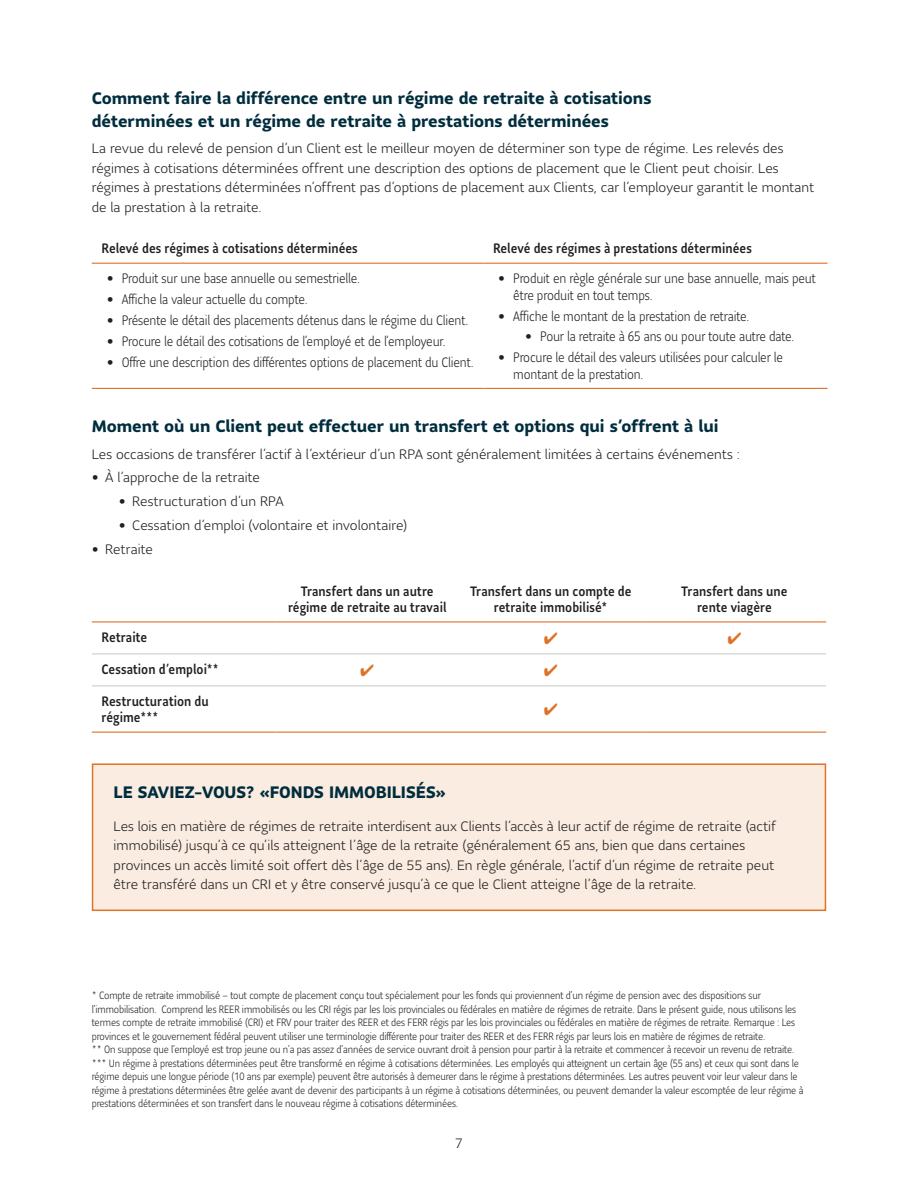
<style>
.page{position:relative;width:918px;height:1188px;background:#fff}
.page>*{position:absolute;margin:0;border:0;box-sizing:border-box;transform-origin:0 0}
.Body{font:700 16.5px/22.5px "Sun Life Sans";letter-spacing:-.005em;color:#002d3d}
.Body-2{font:300 13.5px/19.5px "Sun Life Sans";letter-spacing:.005em;color:#231f20}
.t1{font:300 13.5px/16.5px "Sun Life Sans Condensed";letter-spacing:-.01em;color:#231f20}
.Table_Digram_-_H2_Co{font:500 13.5px/16.5px "Sun Life Sans Condensed";letter-spacing:.005em;color:#231f20;text-align:center}
.Citation_7pt{font:300 10.5px/13.5px "Sun Life Sans Condensed";letter-spacing:-.01em;color:#231f20}
</style>
<div class="page">
<hr style="left:92px;top:388px;width:391px;height:1px;background:#df7227">
<hr style="left:483px;top:388px;width:345px;height:1px;background:#df7227">
<hr style="left:92px;top:263px;width:391px;height:1px;background:#df7227">
<hr style="left:483px;top:263px;width:345px;height:1px;background:#df7227">
<hr style="left:92px;top:654px;width:183px;height:1px;background:#c7c8ca">
<hr style="left:275px;top:654px;width:184px;height:1px;background:#c7c8ca">
<hr style="left:459px;top:654px;width:184px;height:1px;background:#c7c8ca">
<hr style="left:643px;top:654px;width:183px;height:1px;background:#c7c8ca">
<hr style="left:92px;top:732px;width:183px;height:1px;background:#df7227">
<hr style="left:275px;top:732px;width:184px;height:1px;background:#df7227">
<hr style="left:459px;top:732px;width:184px;height:1px;background:#df7227">
<hr style="left:643px;top:732px;width:183px;height:1px;background:#df7227">
<hr style="left:92px;top:686px;width:183px;height:1px;background:#c7c8ca">
<hr style="left:275px;top:686px;width:184px;height:1px;background:#c7c8ca">
<hr style="left:459px;top:686px;width:184px;height:1px;background:#c7c8ca">
<hr style="left:643px;top:686px;width:183px;height:1px;background:#c7c8ca">
<hr style="left:92px;top:621px;width:183px;height:1px;background:#df7227">
<hr style="left:275px;top:621px;width:184px;height:1px;background:#df7227">
<hr style="left:459px;top:621px;width:184px;height:1px;background:#df7227">
<hr style="left:643px;top:621px;width:183px;height:1px;background:#df7227">
<div style="left:93px;top:764px;width:732px;height:146px;background:#faece0"></div>
<div style="left:92px;top:763px;width:734px;height:148px;border:2px solid #df7227"></div>
<h3 class="Body" style="left:92px;top:87px;width:561px">Comment faire la différence entre un régime de retraite à cotisations déterminées et un régime de retraite à prestations déterminées</h3>
<p class="Body-2" style="left:92px;top:138px;width:724px">La revue du relevé de pension d’un Client est le meilleur moyen de déterminer son type de régime. Les relevés des régimes à cotisations déterminées offrent une description des options de placement que le Client peut choisir. Les régimes à prestations déterminées n’offrent pas d’options de placement aux Clients, car l’employeur garantit le montant de la prestation à la retraite.</p>
<p class="Table_Digram_-_H2_Co" style="left:102px;top:240px;width:258px">Relevé des régimes à cotisations déterminées</p>
<p class="Table_Digram_-_H2_Co" style="left:493px;top:240px;width:260px">Relevé des régimes à prestations déterminées</p>
<p class="t1" style="left:107px;top:270px;width:255px">• Produit sur une base annuelle ou semestrielle.</p>
<p class="t1" style="left:107px;top:291px;width:203px">• Affiche la valeur actuelle du compte.</p>
<p class="t1" style="left:107px;top:312px;width:363px">• Présente le détail des placements détenus dans le régime du Client.</p>
<p class="t1" style="left:107px;top:332px;width:341px">• Procure le détail des cotisations de l’employé et de l’employeur.</p>
<p class="t1" style="left:107px;top:353px;width:368px">• Offre une description des différentes options de placement du Client.</p>
<p class="t1" style="left:513px;top:270px;width:304px;text-indent:-15px">• Produit en règle générale sur une base annuelle, mais peut être produit en tout temps.</p>
<p class="t1" style="left:498px;top:307px;width:253px">• Affiche le montant de la prestation de retraite.</p>
<p class="t1" style="left:525px;top:328px;width:271px">• Pour la retraite à 65 ans ou pour toute autre date.</p>
<p class="t1" style="left:513px;top:349px;width:271px;text-indent:-15px">• Procure le détail des valeurs utilisées pour calculer le montant de la prestation.</p>
<h3 class="Body" style="left:92px;top:415px;width:628px">Moment où un Client peut effectuer un transfert et options qui s’offrent à lui</h3>
<p class="Body-2" style="left:92px;top:444px;width:650px">Les occasions de transférer l’actif à l’extérieur d’un RPA sont généralement limitées à certains événements :</p>
<p class="Body-2" style="left:92px;top:468px;width:170px">• À l’approche de la retraite</p>
<p class="Body-2" style="left:119px;top:491px;width:166px">• Restructuration d’un RPA</p>
<p class="Body-2" style="left:119px;top:515px;width:290px">• Cessation d’emploi (volontaire et involontaire)</p>
<p class="Body-2" style="left:92px;top:539px;width:63px">• Retraite</p>
<p class="Table_Digram_-_H2_Co" style="left:288px;top:582px;width:160px">Transfert dans un autre régime de retraite au travail</p>
<p class="Table_Digram_-_H2_Co" style="left:470px;top:582px;width:163px">Transfert dans un compte de retraite immobilisé*</p>
<p class="Table_Digram_-_H2_Co" style="left:681px;top:582px;width:108px">Transfert dans une rente viagère</p>
<p class="Table_Digram_-_H2_Co" style="left:102px;top:629px;width:47px">Retraite</p>
<p class="Table_Digram_-_H2_Co" style="left:102px;top:661px;width:119px">Cessation d’emploi**</p>
<p class="Table_Digram_-_H2_Co" style="left:102px;top:693px;width:109px;text-align:left">Restructuration du régime***</p>
<p class="Body" style="left:114px;top:780px;width:334px">LE SAVIEZ-VOUS? «FONDS IMMOBILISÉS»</p>
<p class="Body-2" style="left:114px;top:816px;width:664px">Les lois en matière de régimes de retraite interdisent aux Clients l’accès à leur actif de régime de retraite (actif immobilisé) jusqu’à ce qu’ils atteignent l’âge de la retraite (généralement 65 ans, bien que dans certaines provinces un accès limité soit offert dès l’âge de 55 ans). En règle générale, l’actif d’un régime de retraite peut être transféré dans un CRI et y être conservé jusqu’à ce que le Client atteigne l’âge de la retraite.</p>
<p class="Citation_7pt" style="left:92px;top:988px;width:713px">* Compte de retraite immobilisé – tout compte de placement conçu tout spécialement pour les fonds qui proviennent d’un régime de pension avec des dispositions sur l’immobilisation. Comprend les REER immobilisés ou les CRI régis par les lois provinciales ou fédérales en matière de régimes de retraite. Dans le présent guide, nous utilisons les termes compte de retraite immobilisé (CRI) et FRV pour traiter des REER et des FERR régis par les lois provinciales ou fédérales en matière de régimes de retraite. Remarque : Les provinces et le gouvernement fédéral peuvent utiliser une terminologie différente pour traiter des REER et des FERR régis par leurs lois en matière de régimes de retraite.<br>** On suppose que l’employé est trop jeune ou n’a pas assez d’années de service ouvrant droit à pension pour partir à la retraite et commencer à recevoir un revenu de retraite. *** Un régime à prestations déterminées peut être transformé en régime à cotisations déterminées. Les employés qui atteignent un certain âge (55 ans) et ceux qui sont dans le régime depuis une longue période (10 ans par exemple) peuvent être autorisés à demeurer dans le régime à prestations déterminées. Les autres peuvent voir leur valeur dans le régime à prestations déterminées être gelée avant de devenir des participants à un régime à cotisations déterminées, ou peuvent demander la valeur escomptée de leur régime à prestations déterminées et son transfert dans le nouveau régime à cotisations déterminées.</p>
<p class="Body-2" style="left:455px;top:1133px;width:10px">7</p>
</div>
